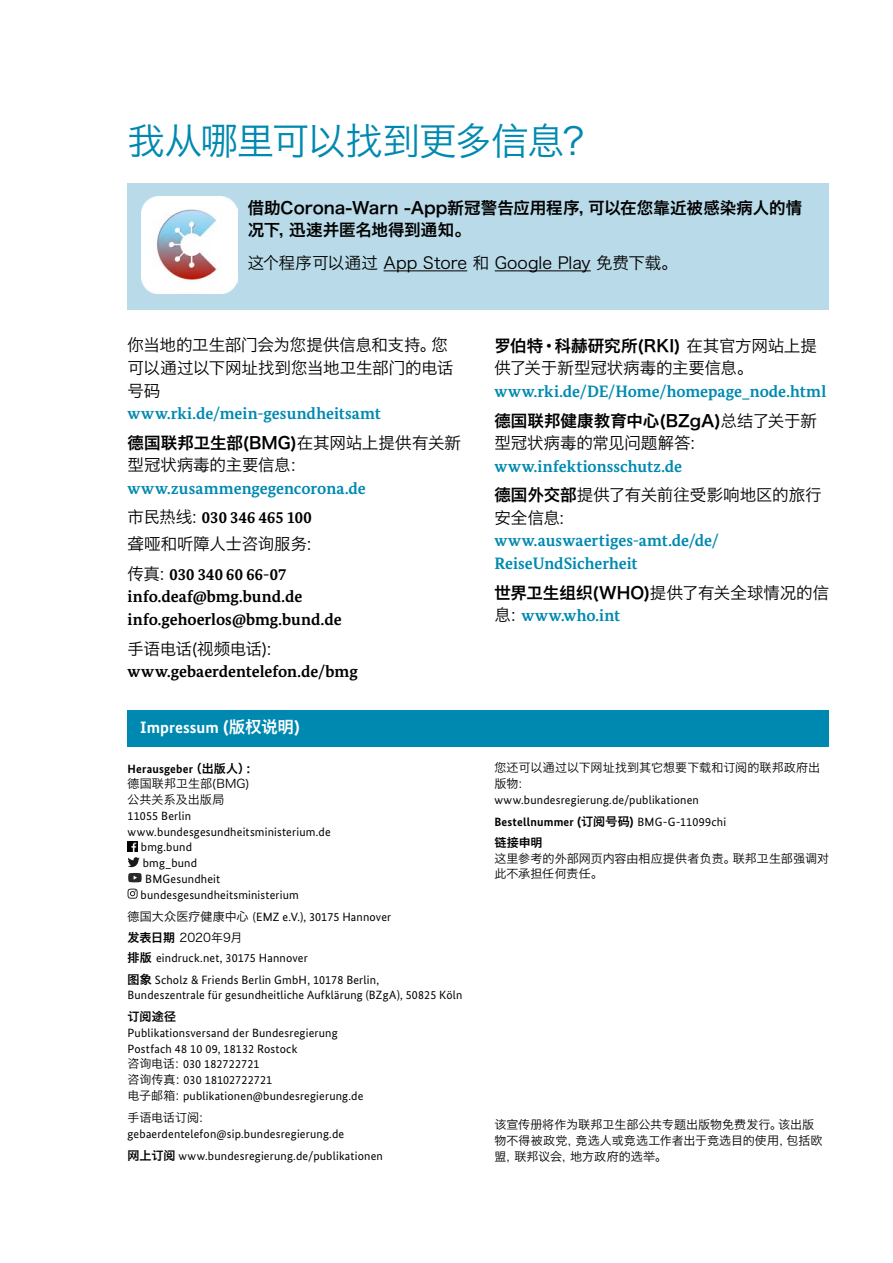
<style>
.page{position:relative;width:893px;height:1263px;background:#fff}
.page>*{position:absolute;margin:0;border:0;box-sizing:border-box;transform-origin:0 0}
.Head_2_BMG{font:37.5px "Hiragino Sans GB W3";letter-spacing:-.035em;color:#0089b0}
.Fließ_BMG{font:700 16.5px/22.5px "Bundes Serif";color:#0089b0}
.Fließ_BMG-2{font:16.5px/22.5px "Hiragino Sans GB W3";letter-spacing:-.01em;color:#000}
.Fließ_BMG-3{font:700 16.5px/22.5px "Bundes Serif";color:#000}
.Fließ_BMG-4{font:16.5px/22.5px "Hiragino Sans GB W6";color:#000}
.Head_4_BMG{font:700 16.5px "Bundes Sans";color:#fff}
.Impressum_BMG{font:12px/15.8px "Bundes Sans";letter-spacing:.015em;color:#000}
.Impressum_BMG-2{font:12px/15.8px "Hiragino Sans GB W3";letter-spacing:.005em;color:#000}
.Impressum_BMG-3{font:700 12px "Bundes Sans";letter-spacing:.02em;color:#000}
.s1{font-family:"Bundes Serif";font-weight:700;color:#0089b0}
.s2{font-family:"Hiragino Sans GB W6";font-weight:400;color:#000}
.s3{font-family:"Hiragino Sans GB W3";font-weight:400;color:#000}
.s4{font-family:"Hiragino Sans GB W3";font-weight:400}
.s5{font-family:"Hiragino Sans GB W6";font-weight:400}
.s6{font-family:"Hiragino Sans GB W3"}
.s7{font-family:"Hiragino Sans GB W6"}
.s8{font-weight:700}
</style>
<div class="page">
<div style="left:128px;top:709px;width:701px;height:37px;background:#0089b0"></div>
<div style="left:128px;top:183px;width:701px;height:127px;background:#b9dae8"></div>
<img style="left:141px;top:197px;width:97px;height:96px">
<hr style="left:384px;top:270px;width:83px;height:1px;background:#000">
<hr style="left:495px;top:270px;width:96px;height:1px;background:#000">
<svg style="left:128px;top:841px;width:10px;height:10px"></svg>
<svg style="left:128px;top:857px;width:12px;height:10px"></svg>
<svg style="left:128px;top:873px;width:14px;height:9px"></svg>
<svg style="left:128px;top:889px;width:10px;height:10px"></svg>
<h2 class="Head_2_BMG" style="left:128px;top:118px;width:474px">我从哪里可以找到更多信息？</h2>
<p class="Fließ_BMG-4" style="left:248px;top:196px;width:556px">借助Corona-Warn -App新冠警告应用程序，可以在您靠近被感染病人的情况下，迅速并匿名地得到通知。</p>
<p class="Fließ_BMG-2" style="left:248px;top:251px;width:432px">这个程序可以通过 App Store 和 Google Play 免费下载。</p>
<p class="Fließ_BMG-2" style="left:128px;top:334px;width:327px">你当地的卫生部门会为您提供信息和支持。您可以通过以下网址找到您当地卫生部门的电话号码<br><span class="s1">www.rki.de/mein-gesundheitsamt</span></p>
<p class="Fließ_BMG" style="left:128px;top:432px;width:335px"><span class="s2">德国联邦卫生部(BMG)</span><span class="s3">在其网站上提供有关新型冠状病毒的主要信息：</span>www.zusammengegencorona.de</p>
<p class="Fließ_BMG-3" style="left:128px;top:506px;width:186px"><span class="s4">市民热线:</span> 030 346 465 100</p>
<p class="Fließ_BMG-2" style="left:128px;top:532px;width:185px">聋哑和听障人士咨询服务:</p>
<p class="Fließ_BMG-3" style="left:128px;top:563px;width:176px"><span class="s4">传真:</span> 030 340 60 66-07 info.deaf@bmg.bund.de</p>
<p class="Fließ_BMG-3" style="left:128px;top:608px;width:216px">info.gehoerlos@bmg.bund.de</p>
<p class="Fließ_BMG-3" style="left:128px;top:638px;width:232px"><span class="s4">手语电话(视频电话): </span>www.gebaerdentelefon.de/bmg</p>
<h3 class="Head_4_BMG" style="left:140px;top:717px;width:162px">Impressum <span class="s5">(版权说明)</span></h3>
<p class="Impressum_BMG-3" style="left:128px;top:761px;width:124px">Herausgeber<span class="s5">（出版人）:</span></p>
<p class="Impressum_BMG-2" style="left:128px;top:776px;width:124px">德国联邦卫生部(BMG)</p>
<p class="Impressum_BMG-2" style="left:128px;top:791px;width:98px">公共关系及出版局</p>
<p class="Impressum_BMG" style="left:128px;top:808px;width:65px">11055 Berlin</p>
<p class="Impressum_BMG" style="left:128px;top:823px;width:205px">www.bundesgesundheitsministerium.de</p>
<p class="Impressum_BMG" style="left:141px;top:839px;width:53px">bmg.bund</p>
<p class="Impressum_BMG" style="left:143px;top:855px;width:56px">bmg_bund</p>
<p class="Impressum_BMG" style="left:145px;top:871px;width:76px">BMGesundheit</p>
<p class="Impressum_BMG" style="left:141px;top:886px;width:160px">bundesgesundheitsministerium</p>
<p class="Impressum_BMG" style="left:128px;top:909px;width:265px"><span class="s6">德国大众医疗健康中心</span> (EMZ e.V.), 30175 Hannover</p>
<p class="Impressum_BMG-2" style="left:128px;top:929px;width:117px"><span class="s7">发表日期</span> 2020年9月</p>
<p class="Impressum_BMG" style="left:128px;top:950px;width:182px"><span class="s7">排版</span> eindruck.net, 30175 Hannover</p>
<p class="Impressum_BMG" style="left:128px;top:973px;width:336px;line-height:14.4px"><span class="s7">图象</span> Scholz &amp; Friends Berlin GmbH, 10178 Berlin,<br>Bundeszentrale für gesundheitliche Aufklärung (BZgA), 50825 Köln</p>
<p class="Impressum_BMG" style="left:128px;top:1009px;width:237px"><span class="s7">订阅途径<br></span>Publikationsversand der Bundesregierung<br>Postfach 48 10 09, 18132 Rostock<br><span class="s6">咨询电话：</span>030 182722721<br><span class="s6">咨询传真：</span>030 18102722721<br><span class="s6">电子邮箱：</span>publikationen@bundesregierung.de</p>
<p class="Impressum_BMG" style="left:128px;top:1110px;width:218px"><span class="s6">手语电话订阅：</span>gebaerdentelefon@sip.bundesregierung.de</p>
<p class="Impressum_BMG" style="left:128px;top:1148px;width:257px"><span class="s7">网上订阅</span> www.bundesregierung.de/publikationen</p>
<p class="Fließ_BMG" style="left:494px;top:335px;width:334px"><span class="s2">罗伯特· 科赫研究所(RKI)</span> <span class="s3">在其官方网站上提供了关于新型冠状病毒的主要信息。</span>www.rki.de/DE/Home/homepage_node.html</p>
<p class="Fließ_BMG" style="left:494px;top:409px;width:324px"><span class="s2">德国联邦健康教育中心(BZgA)</span><span class="s3">总结了关于新型冠状病毒的常见问题解答：</span>www.infektionsschutz.de</p>
<p class="Fließ_BMG" style="left:494px;top:484px;width:329px"><span class="s2">德国外交部</span><span class="s3">提供了有关前往受影响地区的旅行安全信息:<br></span>www.auswaertiges-amt.de/de/<br>ReiseUndSicherheit</p>
<p class="Fließ_BMG-2" style="left:494px;top:581px;width:336px"><span class="s7">世界卫生组织(WHO)</span>提供了有关全球情况的信息：<span class="s1">www.who.int</span></p>
<p class="Impressum_BMG" style="left:494px;top:760px;width:327px"><span class="s6">您还可以通过以下网址找到其它想要下载和订阅的联邦政府出版物：<br></span>www.bundesregierung.de/publikationen</p>
<p class="Impressum_BMG" style="left:494px;top:814px;width:233px"><span class="s8">Bestellnummer</span> <span class="s7">(订阅号码)</span> BMG-G-11099chi</p>
<p class="Impressum_BMG-2" style="left:494px;top:834px;width:336px"><span class="s7">链接申明<br></span>这里参考的外部网页内容由相应提供者负责。联邦卫生部强调对此不承担任何责任。</p>
<p class="Impressum_BMG-2" style="left:494px;top:1116px;width:330px">该宣传册将作为联邦卫生部公共专题出版物免费发行。该出版物不得被政党，竞选人或竞选工作者出于竞选目的使用，包括欧盟，联邦议会，地方政府的选举。</p>
</div>
